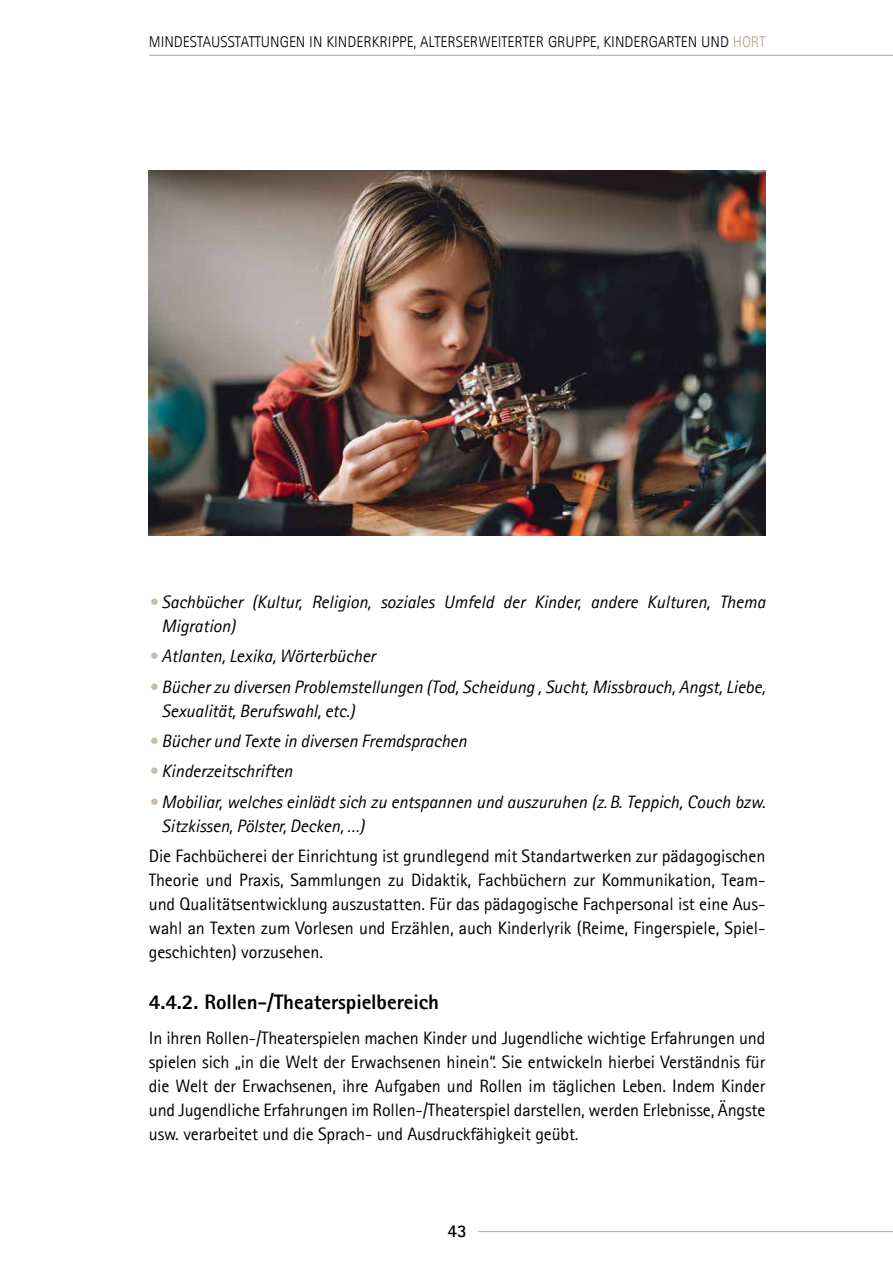
<style>
.page{position:relative;width:893px;height:1263px;background:#fff}
.page>*{position:absolute;margin:0;border:0;box-sizing:border-box;transform-origin:0 0}
._04_Hort___Titel___1{font:800 21px "Agfa Rotis Sans Serif";letter-spacing:-.005em;color:#000}
._00_Grundschirft{font:18px/24px "Agfa Rotis Sans Serif";letter-spacing:-.005em;color:#000;text-align:justify}
._04_Hort___Aufzählun{font:italic 18px/24px "Agfa Rotis Sans Serif";letter-spacing:-.005em;color:#000}
.t1{font:700 18px "Agfa Rotis Sans Serif";color:#000}
.t2{font:300 15.6px "Agfa Rotis Sans Serif";color:#000}
.s1{color:#b7a790}
.s2{color:#c9bcab}
</style>
<div class="page">
<hr style="left:478px;top:1231px;width:415px;height:1px;background:#b7a790">
<hr style="left:149px;top:55px;width:744px;height:1px;background:#b7a790">
<img style="left:149px;top:170px;width:616px;height:366px">
<p class="t2" style="left:149px;top:33px;width:618px">MINDESTAUSSTATTUNGEN IN KINDERKRIPPE, ALTERSERWEITERTER GRUPPE, KINDERGARTEN UND <span class="s1">HORT</span></p>
<p class="_04_Hort___Aufzählun" style="left:162px;top:590px;width:605px;text-indent:-13px"><span class="s2">•</span> Sachbücher (Kultur, Religion, soziales Umfeld der Kinder, andere Kulturen, Thema<br>Migration)</p>
<p class="_04_Hort___Aufzählun" style="left:149px;top:644px;width:228px"><span class="s2">•</span> Atlanten, Lexika, Wörterbücher</p>
<p class="_04_Hort___Aufzählun" style="left:162px;top:675px;width:605px;text-indent:-13px"><span class="s2">•</span> Bücher zu diversen Problemstellungen (Tod, Scheidung , Sucht, Missbrauch, Angst, Liebe,<br>Sexualität, Berufswahl, etc.)</p>
<p class="_04_Hort___Aufzählun" style="left:149px;top:729px;width:319px"><span class="s2">•</span> Bücher und Texte in diversen Fremdsprachen</p>
<p class="_04_Hort___Aufzählun" style="left:149px;top:759px;width:145px"><span class="s2">•</span> Kinderzeitschriften</p>
<p class="_04_Hort___Aufzählun" style="left:162px;top:790px;width:605px;text-indent:-13px"><span class="s2">•</span> Mobiliar, welches einlädt sich zu entspannen und auszuruhen (z.B. Teppich, Couch bzw.<br>Sitzkissen, Pölster, Decken, …)</p>
<p class="_00_Grundschirft" style="left:149px;top:844px;width:618px">Die Fachbücherei der Einrichtung ist grundlegend mit Standartwerken zur pädagogischen Theorie und Praxis, Sammlungen zu Didaktik, Fachbüchern zur Kommunikation, Team&shy;und Qualitätsentwicklung auszustatten. Für das pädagogische Fachpersonal ist eine Aus&shy;wahl an Texten zum Vorlesen und Erzählen, auch Kinderlyrik (Reime, Fingerspiele, Spiel&shy;geschichten) vorzusehen.</p>
<p class="_04_Hort___Titel___1" style="left:149px;top:988px;width:292px">4.4.2. Rollen-/Theaterspielbereich</p>
<p class="_00_Grundschirft" style="left:149px;top:1025px;width:618px">In ihren Rollen-/Theaterspielen machen Kinder und Jugendliche wichtige Erfahrungen und spielen sich „in die Welt der Erwachsenen hinein“. Sie entwickeln hierbei Verständnis für die Welt der Erwachsenen, ihre Aufgaben und Rollen im täglichen Leben. Indem Kinder und Jugendliche Erfahrungen im Rollen-/Theaterspiel darstellen, werden Erlebnisse, Ängste usw. verarbeitet und die Sprach- und Ausdruckfähigkeit geübt.</p>
<p class="t1" style="left:447px;top:1219px;width:21px">43</p>
</div>
